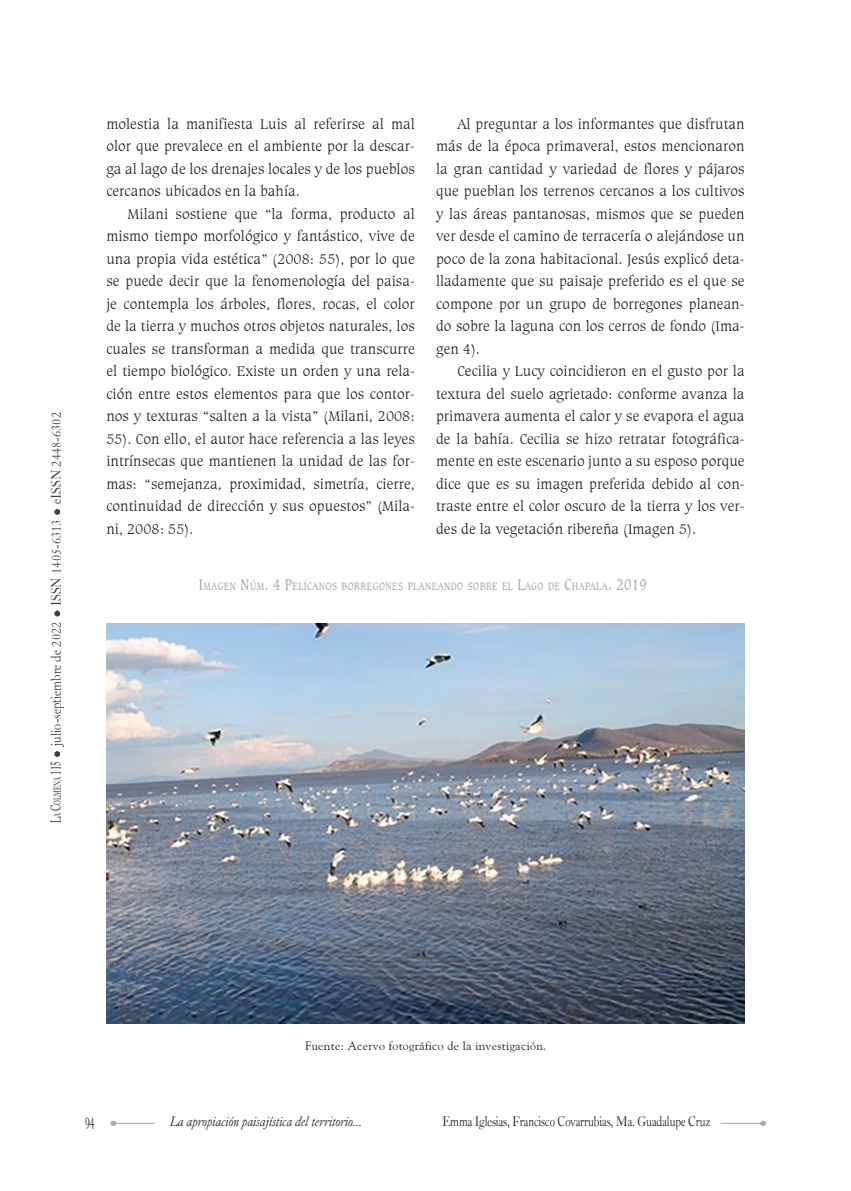
<style>
.page{position:relative;width:851px;height:1191px;background:#fff}
.page>*{position:absolute;margin:0;border:0;box-sizing:border-box;transform-origin:0 0}
.t1{font:16.5px "Dutch 766 BT Roman A";color:#3e3e3f;scale:.6 1}
.Cuerpo_de_texto{font:300 15px/22.5px "Caxton BT";color:#231f20;text-align:justify}
.t2{font:15px "Caslon Old Face BT";color:#3e3e3f;scale:.9 1}
.t3{font:15px "Caslon Old Face BT";letter-spacing:-.01em;color:#231f20;scale:.8 1}
.t4{font:italic 15px "Caslon Old Face BT";color:#231f20;scale:.9 1}
.Notas_y_Bibliografia{font:12px "Goudy Old Style BT";letter-spacing:.03em;color:#231f20}
.TÍTULOS_TABLAS{font:11.55px "Caxton BT";letter-spacing:.045em;color:#a8a9ad;scale:.8 1}
.s1{font-family:"Dutch 766 BT Roman A"}
.s2{font-family:"Dutch 766 BT Roman A";font-size:10.5px}
.s3{font-size:16.5px}
</style>
<div class="page">
<svg style="left:759px;top:1120px;width:7px;height:6px"></svg>
<hr style="left:721px;top:1123px;width:42px;height:1px;background:#a8a9ad">
<svg style="left:110px;top:1120px;width:7px;height:6px"></svg>
<hr style="left:113px;top:1123px;width:42px;height:1px;background:#a8a9ad">
<svg style="left:54px;top:508px;width:6px;height:7px"></svg>
<svg style="left:54px;top:610px;width:6px;height:7px"></svg>
<svg style="left:54px;top:751px;width:6px;height:7px"></svg>
<img style="left:106px;top:624px;width:638px;height:399px">
<p class="t2" style="left:47px;top:823px;width:458px;rotate:-90deg"><span class="s1">L</span><span class="s2">a</span> <span class="s1">C</span><span class="s2">olmena</span> <span class="s1">115</span> julio-septiembre de 2022 ISSN 1405-6313 eISSN 2448-6302</p>
<p class="Cuerpo_de_texto" style="left:106px;top:112px;width:310px">molestia la manifiesta Luis al referirse al mal olor que prevalece en el ambiente por la descar&shy;ga al lago de los drenajes locales y de los pueblos cercanos ubicados en la bahía.</p>
<p class="Cuerpo_de_texto" style="left:106px;top:202px;width:310px;text-indent:21px">Milani sostiene que “la forma, producto al mismo tiempo morfológico y fantástico, vive de una propia vida estética” (2008: 55), por lo que se puede decir que la fenomenología del paisa&shy;je contempla los árboles, flores, rocas, el color de la tierra y muchos otros objetos naturales, los cuales se transforman a medida que transcurre el tiempo biológico. Existe un orden y una rela&shy;ción entre estos elementos para que los contor&shy;nos y texturas “salten a la vista” (Milani, 2008:<br>55). Con ello, el autor hace referencia a las leyes intrínsecas que mantienen la unidad de las for&shy;mas: “semejanza, proximidad, simetría, cierre, continuidad de dirección y sus opuestos” (Mila&shy;ni, 2008: 55).</p>
<p class="Cuerpo_de_texto" style="left:436px;top:112px;width:310px;text-indent:21px">Al preguntar a los informantes que disfrutan más de la época primaveral, estos mencionaron la gran cantidad y variedad de flores y pájaros que pueblan los terrenos cercanos a los cultivos y las áreas pantanosas, mismos que se pueden ver desde el camino de terracería o alejándose un poco de la zona habitacional. Jesús explicó deta&shy;lladamente que su paisaje preferido es el que se compone por un grupo de borregones planean&shy;do sobre la laguna con los cerros de fondo (Ima&shy;gen 4).</p>
<p class="Cuerpo_de_texto" style="left:436px;top:360px;width:310px;text-indent:21px">Cecilia y Lucy coincidieron en el gusto por la textura del suelo agrietado: conforme avanza la primavera aumenta el calor y se evapora el agua de la bahía. Cecilia se hizo retratar fotográfica&shy;mente en este escenario junto a su esposo porque dice que es su imagen preferida debido al con&shy;traste entre el color oscuro de la tierra y los ver&shy;des de la vegetación ribereña (Imagen 5).</p>
<p class="TÍTULOS_TABLAS" style="left:199px;top:579px;width:561px"><span class="s3">I</span>MAGEN <span class="s3">N</span>ÚM<span class="s3">. 4 P</span>ELÍCANOS BORREGONES PLANEANDO SOBRE EL <span class="s3">L</span>AGO DE <span class="s3">C</span>HAPALA<span class="s3">. 2019</span></p>
<p class="Notas_y_Bibliografia" style="left:305px;top:1038px;width:243px">Fuente: Acervo fotográfico de la investigación.</p>
<p class="t1" style="left:85px;top:1113px;width:18px">94</p>
<p class="t4" style="left:170px;top:1113px;width:215px">La apropiación paisajística del territorio...</p>
<p class="t3" style="left:442px;top:1112px;width:336px">Emma Iglesias, Francisco Covarrubias, Ma. Guadalupe Cruz</p>
</div>
